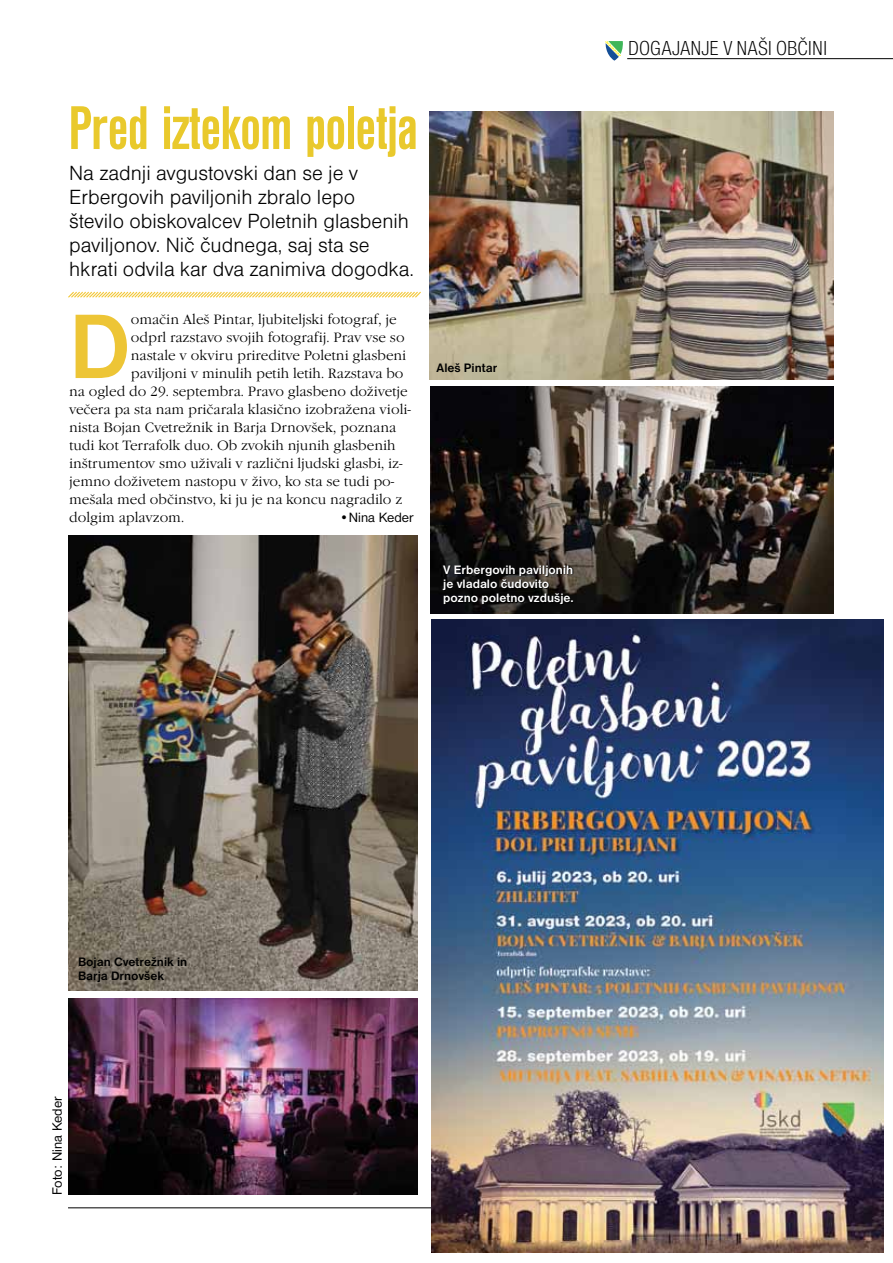
<style>
.page{position:relative;width:893px;height:1263px;background:#fff}
.page>*{position:absolute;margin:0;border:0;box-sizing:border-box;transform-origin:0 0}
.t1{font:700 94.95px "Nimbus San DCE";color:#edc536;scale:.96 1}
.t2{font:700 condensed 64.05px "Nimbus San DCE";letter-spacing:-.02em;color:#e9c92c}
.t3{font:21.3px/24.2px "Nimbus San DCE Ligh";color:#000}
.t4{font:21px "Nimbus San DCE Ligh Cond";color:#000}
.t5{font:13.95px "Garamond Itc TCE Ligh";color:#000}
.t6{font:13.95px "Nimbus San DCE";color:#000}
.t7{font:700 12.75px/14.1px "Nimbus San DCE";color:#fff}
.t8{font:700 12.75px/14.1px "Nimbus San DCE";color:#000}
</style>
<div class="page">
<hr style="left:68px;top:1207px;width:364px;height:1px;background:#000">
<hr style="left:627px;top:58px;width:266px;height:1px;background:#000">
<svg style="left:605px;top:41px;width:18px;height:20px"></svg>
<img style="left:432px;top:620px;width:451px;height:632px">
<svg style="left:68px;top:291px;width:353px;height:7px"></svg>
<img style="left:68px;top:998px;width:349px;height:197px">
<img style="left:68px;top:536px;width:349px;height:455px">
<img style="left:429px;top:112px;width:404px;height:267px">
<img style="left:431px;top:387px;width:402px;height:227px">
<svg style="left:444px;top:566px;width:130px;height:39px;background:#161412"></svg>
<h2 class="t2" style="left:68px;top:93px;width:352px">Pred iztekom poletja</h2>
<h3 class="t3" style="left:69px;top:161px;width:347px">Na zadnji avgustovski dan se je v Erbergovih paviljonih zbralo lepo število obiskovalcev Poletnih glasbenih paviljonov. Nič čudnega, saj sta se hkrati odvila kar dva zanimiva dogodka.</h3>
<h1 class="t1" style="left:69px;top:293px;width:66px">D</h1>
<p class="t5" style="left:131px;top:312px;width:267px">omačin Aleš Pintar, ljubiteljski fotograf, je</p>
<p class="t5" style="left:131px;top:330px;width:275px">odprl razstavo svojih fotografij. Prav vse so</p>
<p class="t5" style="left:131px;top:348px;width:277px">nastale v okviru prireditve Poletni glasbeni</p>
<p class="t5" style="left:131px;top:366px;width:274px">paviljoni v minulih petih letih. Razstava bo</p>
<p class="t5" style="left:69px;top:384px;width:340px">na ogled do 29. septembra. Pravo glasbeno doživetje</p>
<p class="t5" style="left:69px;top:402px;width:343px">večera pa sta nam pričarala klasično izobražena violi-</p>
<p class="t5" style="left:69px;top:420px;width:329px">nista Bojan Cvetrežnik in Barja Drnovšek, poznana</p>
<p class="t5" style="left:69px;top:438px;width:328px">tudi kot Terrafolk duo. Ob zvokih njunih glasbenih</p>
<p class="t5" style="left:69px;top:456px;width:335px">inštrumentov smo uživali v različni ljudski glasbi, iz-</p>
<p class="t5" style="left:69px;top:474px;width:327px">jemno doživetem nastopu v živo, ko sta se tudi po-</p>
<p class="t5" style="left:69px;top:492px;width:335px">mešala med občinstvo, ki ju je na koncu nagradilo z</p>
<p class="t5" style="left:69px;top:510px;width:116px">dolgim aplavzom.</p>
<p class="t6" style="left:340px;top:510px;width:75px">•Nina Keder</p>
<p class="t8" style="left:437px;top:360px;width:62px">Aleš Pintar</p>
<p class="t7" style="left:443px;top:563px;width:132px">V Erbergovih paviljonih je vladalo čudovito pozno poletno vzdušje.</p>
<h3 class="t4" style="left:628px;top:36px;width:201px">DOGAJANJ E V NAŠI OBČINI</h3>
<p class="t8" style="left:78px;top:955px;width:111px">Bojan Cvetrežnik in<br>Barja Drnovšek</p>
<p class="t6" style="left:49px;top:1195px;width:100px;rotate:-90deg">Foto: Nina Keder</p>
</div>
